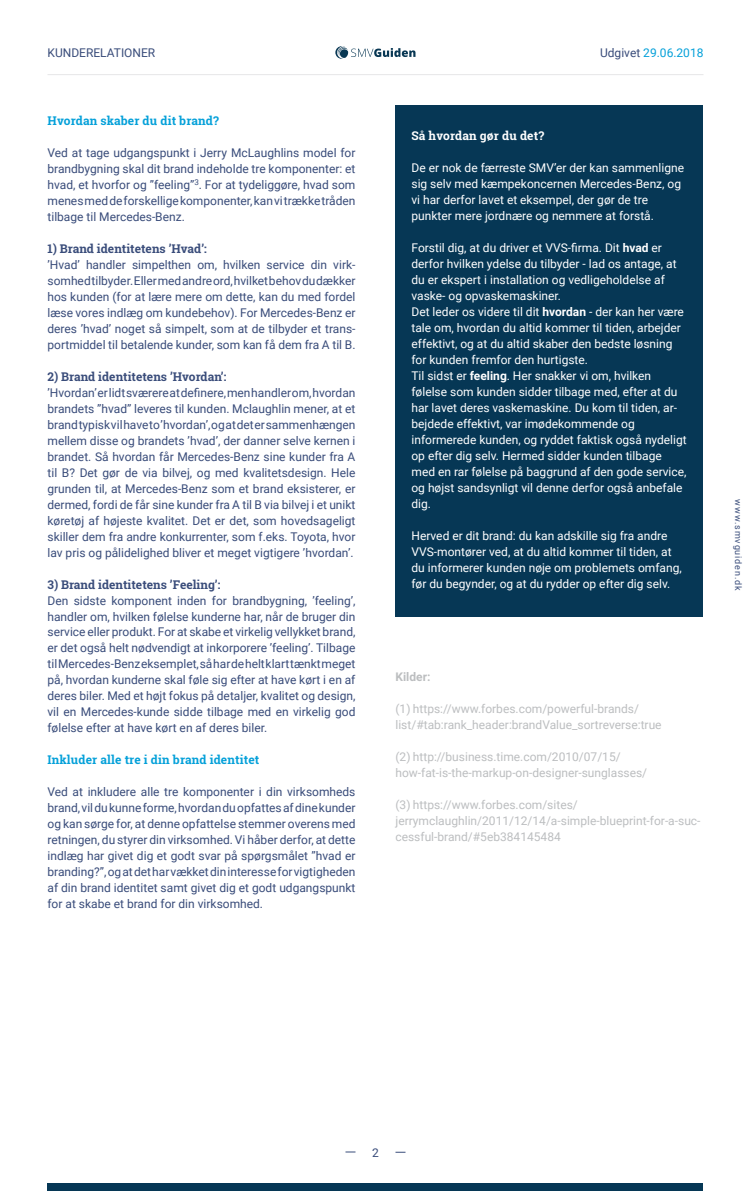
<style>
.page{position:relative;width:751px;height:1191px;background:#fff}
.page>*{position:absolute;margin:0;border:0;box-sizing:border-box;transform-origin:0 0}
.t1{font:12px/16px "Roboto";color:#394c7a;text-align:justify}
.t2{font:12px/16px "Roboto";color:#fff}
.t3{font:12px/16px "Roboto";color:#bcbec0}
.t4{font:700 12px "Roboto Slab";color:#394c7a}
.t5{font:700 12px "Roboto Slab";letter-spacing:.01em;color:#04a0d9}
.t6{font:700 12px "Roboto Slab";letter-spacing:.01em;color:#fff}
.t7{font:12px "Roboto";color:#04a0d9}
.t8{font:700 12px "Roboto";color:#bcbec0}
.t9{font:9px "Roboto";letter-spacing:.1em;color:#394c7a}
.s1{color:#394c7a}
.s2{font-weight:700}
</style>
<div class="page">
<div style="left:48px;top:1183px;width:656px;height:8px;background:#063755"></div>
<svg style="left:336px;top:46px;width:80px;height:13px"></svg>
<hr style="left:48px;top:74px;width:656px;height:1px;background:#e6e7e8">
<div style="left:396px;top:105px;width:308px;height:512px;background:#063755"></div>
<p class="t1" style="left:47px;top:44px;width:109px">KUNDERELATIONER</p>
<p class="t7" style="left:600px;top:44px;width:105px"><span class="s1">Udgivet</span> 29.06.2018</p>
<p class="t5" style="left:48px;top:112px;width:173px">Hvordan skaber du dit brand?</p>
<p class="t1" style="left:47px;top:144px;width:310px">Ved at tage udgangspunkt i Jerry McLaughlins model for brandbygning skal dit brand indeholde tre komponenter: et hvad, et hvorfor og ”feeling”<sup>3</sup>. For at tydeliggøre, hvad som menes med de forskellige komponenter, kan vi trække tråden tilbage til Mercedes-Benz.</p>
<p class="t4" style="left:47px;top:240px;width:161px">1) Brand identitetens ’Hvad’:</p>
<p class="t1" style="left:47px;top:256px;width:310px">’Hvad’ handler simpelthen om, hvilken service din virk&shy;somhed tilbyder. Eller med andre ord, hvilket behov du dækker hos kunden (for at lære mere om dette, kan du med fordel læse vores indlæg om kundebehov). For Mercedes-Benz er deres ’hvad’ noget så simpelt, som at de tilbyder et trans&shy;portmiddel til betalende kunder, som kan få dem fra A til B.</p>
<p class="t4" style="left:47px;top:368px;width:180px">2) Brand identitetens ’Hvordan’:</p>
<p class="t1" style="left:47px;top:384px;width:310px">’Hvordan’ er lidt sværere at definere, men handler om, hvordan brandets ”hvad” leveres til kunden. Mclaughlin mener, at et brand typisk vil have to ’hvordan’, og at det er sammenhængen mellem disse og brandets ’hvad’, der danner selve kernen i brandet. Så hvordan får Mercedes-Benz sine kunder fra A til B? Det gør de via bilvej, og med kvalitetsdesign. Hele grunden til, at Mercedes-Benz som et brand eksisterer, er dermed, fordi de får sine kunder fra A til B via bilvej i et unikt køretøj af højeste kvalitet. Det er det, som hovedsageligt skiller dem fra andre konkurrenter, som f.eks. Toyota, hvor lav pris og pålidelighed bliver et meget vigtigere ’hvordan’.</p>
<p class="t4" style="left:47px;top:576px;width:174px">3) Brand identitetens ’Feeling’:</p>
<p class="t1" style="left:47px;top:592px;width:310px">Den sidste komponent inden for brandbygning, ’feeling’, handler om, hvilken følelse kunderne har, når de bruger din service eller produkt. For at skabe et virkelig vellykket brand, er det også helt nødvendigt at inkorporere ’feeling’. Tilbage til Mercedes-Benz eksemplet, så har de helt klart tænkt meget på, hvordan kunderne skal føle sig efter at have kørt i en af deres biler. Med et højt fokus på detaljer, kvalitet og design, vil en Mercedes-kunde sidde tilbage med en virkelig god følelse efter at have kørt en af deres biler.</p>
<p class="t5" style="left:47px;top:752px;width:213px">Inkluder alle tre i din brand identitet</p>
<p class="t1" style="left:47px;top:784px;width:310px">Ved at inkludere alle tre komponenter i din virksomheds brand, vil du kunne forme, hvordan du opfattes af dine kunder og kan sørge for, at denne opfattelse stemmer overens med retningen, du styrer din virksomhed. Vi håber derfor, at dette indlæg har givet dig et godt svar på spørgsmålet ”hvad er branding?”, og at det har vækket din interesse for vigtigheden af din brand identitet samt givet dig et godt udgangspunkt for at skabe et brand for din virksomhed.</p>
<p class="t6" style="left:411px;top:128px;width:134px">Så hvordan gør du det?</p>
<p class="t2" style="left:411px;top:160px;width:274px">De er nok de færreste SMV’er der kan sammenligne sig selv med kæmpekoncernen Mercedes-Benz, og vi har derfor lavet et eksempel, der gør de tre punkter mere jordnære og nemmere at forstå.</p>
<p class="t2" style="left:411px;top:240px;width:277px">Forstil dig, at du driver et VVS-firma. Dit <span class="s2">hvad</span> er derfor hvilken ydelse du tilbyder - lad os antage, at du er ekspert i installation og vedligeholdelse af vaske- og opvaskemaskiner.<br>Det leder os videre til dit <span class="s2">hvordan</span> - der kan her være tale om, hvordan du altid kommer til tiden, arbejder effektivt, og at du altid skaber den bedste løsning for kunden fremfor den hurtigste.<br>Til sidst er <span class="s2">feeling</span>. Her snakker vi om, hvilken følelse som kunden sidder tilbage med, efter at du har lavet deres vaskemaskine. Du kom til tiden, ar&shy;bejdede effektivt, var imødekommende og informerede kunden, og ryddet faktisk også nydeligt op efter dig selv. Hermed sidder kunden tilbage med en rar følelse på baggrund af den gode service, og højst sandsynligt vil denne derfor også anbefale dig.</p>
<p class="t2" style="left:411px;top:528px;width:272px">Herved er dit brand: du kan adskille sig fra andre VVS-montører ved, at du altid kommer til tiden, at du informerer kunden nøje om problemets omfang, før du begynder, og at du rydder op efter dig selv.</p>
<p class="t8" style="left:395px;top:668px;width:36px">Kilder:</p>
<p class="t3" style="left:395px;top:700px;width:268px">(1) https://www.forbes.com/powerful-brands/ list/#tab:rank_header:brandValue_sortreverse:true</p>
<p class="t3" style="left:395px;top:748px;width:253px">(2) http://business.time.com/2010/07/15/ how-fat-is-the-markup-on-designer-sunglasses/</p>
<p class="t3" style="left:395px;top:796px;width:307px">(3) https://www.forbes.com/sites/ jerrymclaughlin/2011/12/14/a-simple-blueprint-for-a-suc&shy;cessful-brand/#5eb384145484</p>
<p class="t9" style="left:745px;top:499px;width:93px;rotate:90deg">www.smvguiden.dk</p>
<p class="t1" style="left:372px;top:1144px;width:8px">2</p>
</div>
